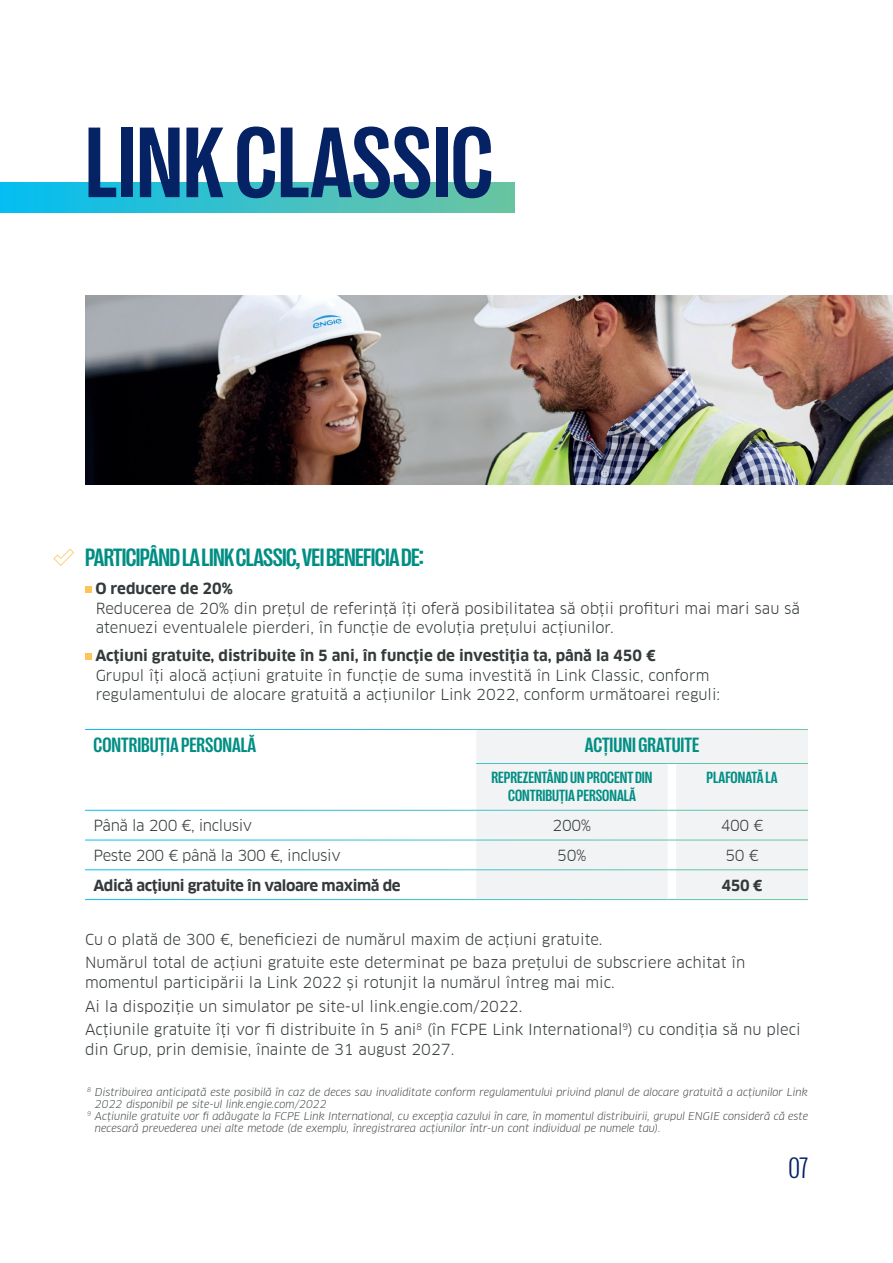
<style>
.page{position:relative;width:893px;height:1263px;background:#fff}
.page>*{position:absolute;margin:0;border:0;box-sizing:border-box;transform-origin:0 0}
.t1{font:700 condensed 101.85px "Right Grotesk";color:#052265}
.t2{font:300 condensed 30px "Right Grotesk";color:#052265}
.t3{font:700 condensed 25.5px "Right Grotesk";letter-spacing:-.025em;color:#008e84}
.t4{font:700 condensed 21px "Right Grotesk";color:#008e84}
.t5{font:700 condensed 16.5px/18px "Right Grotesk";color:#008e84;text-align:center}
.t6{font:15px/19.5px "Clan Offc Pro";color:#343a3c}
.t7{font:700 15px "Clan Offc Pro";color:#343a3c}
.t8{font:15px "Clan Offc Pro";letter-spacing:-.025em;color:#343a3c}
.t9{font:700 15px "Clan Offc Pro";letter-spacing:-.025em;color:#343a3c}
.t10{font:italic 10.5px/12px "Clan Offc Pro";color:#343a3c}
</style>
<div class="page">
<img style="left:85px;top:296px;width:808px;height:189px">
<div style="left:0;top:183px;width:515px;height:29px;background:linear-gradient(to right,#05bdf1,#70c4a0)"></div>
<svg style="left:85px;top:586px;width:6px;height:6px"></svg>
<svg style="left:85px;top:653px;width:6px;height:6px"></svg>
<div style="left:476px;top:730px;width:332px;height:169px;background:#f2f3f4"></div>
<hr style="left:476px;top:763px;width:192px;height:1px;background:#fff">
<hr style="left:676px;top:763px;width:132px;height:1px;background:#fff">
<hr style="left:476px;top:810px;width:192px;height:1px;background:#fff">
<hr style="left:676px;top:810px;width:132px;height:1px;background:#fff">
<hr style="left:476px;top:840px;width:192px;height:1px;background:#fff">
<hr style="left:676px;top:840px;width:132px;height:1px;background:#fff">
<hr style="left:476px;top:869px;width:192px;height:1px;background:#fff">
<hr style="left:676px;top:869px;width:132px;height:1px;background:#fff">
<svg style="left:53px;top:549px;width:21px;height:17px"></svg>
<p class="t1" style="left:85px;top:110px;width:410px">LINK CLASSIC</p>
<p class="t3" style="left:85px;top:544px;width:340px">PARTICIPÂND LA LINK CLASSIC, VEI BENEFICIA DE:</p>
<p class="t7" style="left:95px;top:580px;width:139px">O reducere de 20%</p>
<p class="t6" style="left:96px;top:598px;width:706px">Reducerea de 20% din prețul de referință îți oferă posibilitatea să obții profituri mai mari sau să atenuezi eventualele pierderi, în funcție de evoluția prețului acțiunilor.</p>
<p class="t7" style="left:95px;top:647px;width:562px">Acțiuni gratuite, distribuite în 5 ani, în funcție de investiția ta, până la 450 €</p>
<p class="t6" style="left:96px;top:665px;width:626px">Grupul îți alocă acțiuni gratuite în funcție de suma investită în Link Classic, conform regulamentului de alocare gratuită a acțiunilor Link 2022, conform următoarei reguli:</p>
<p class="t4" style="left:94px;top:734px;width:164px">CONTRIBUȚIA PERSONALĂ</p>
<p class="t4" style="left:585px;top:734px;width:116px">ACȚIUNI GRATUITE</p>
<p class="t5" style="left:491px;top:769px;width:163px">REPREZENTÂND UN PROCENT DIN<br>CONTRIBUȚIA PERSONALĂ</p>
<p class="t5" style="left:707px;top:769px;width:72px">PLAFONATĂ LA</p>
<p class="t8" style="left:94px;top:817px;width:160px">Până la 200 €, inclusiv</p>
<p class="t6" style="left:553px;top:816px;width:40px">200%</p>
<p class="t6" style="left:721px;top:816px;width:44px">400 €</p>
<p class="t8" style="left:94px;top:846px;width:249px">Peste 200 € până la 300 €, inclusiv</p>
<p class="t6" style="left:557px;top:845px;width:31px">50%</p>
<p class="t6" style="left:725px;top:845px;width:35px">50 €</p>
<p class="t9" style="left:94px;top:876px;width:309px">Adică acțiuni gratuite în valoare maximă de</p>
<p class="t7" style="left:721px;top:876px;width:42px">450 €</p>
<p class="t6" style="left:85px;top:929px;width:519px">Cu o plată de 300 €, beneficiezi de numărul maxim de acțiuni gratuite.</p>
<p class="t6" style="left:85px;top:953px;width:662px">Numărul total de acțiuni gratuite este determinat pe baza prețului de subscriere achitat în momentul participării la Link 2022 și rotunjit la numărul întreg mai mic.</p>
<p class="t6" style="left:85px;top:996px;width:439px">Ai la dispoziție un simulator pe site-ul link.engie.com/2022.</p>
<p class="t6" style="left:85px;top:1020px;width:717px">Acțiunile gratuite îți vor fi distribuite în 5 ani<sup>8</sup> (în FCPE Link International<sup>9</sup>) cu condiția să nu pleci din Grup, prin demisie, înainte de 31 august 2027.</p>
<p class="t10" style="left:95px;top:1085px;width:714px;text-indent:-8px"><sup>8</sup> Distribuirea anticipată este posibilă în caz de deces sau invaliditate conform regulamentului privind planul de alocare gratuită a acțiunilor Link<br>2022 disponibil pe site-ul link.engie.com/2022</p>
<p class="t10" style="left:95px;top:1109px;width:715px;text-indent:-8px"><sup>9</sup> Acțiunile gratuite vor fi adăugate la FCPE Link International, cu excepția cazului în care, în momentul distribuirii, grupul ENGIE consideră că este necesară prevederea unei alte metode (de exemplu, înregistrarea acțiunilor într-un cont individual pe numele tau).</p>
<p class="t2" style="left:788px;top:1152px;width:21px">07</p>
</div>
